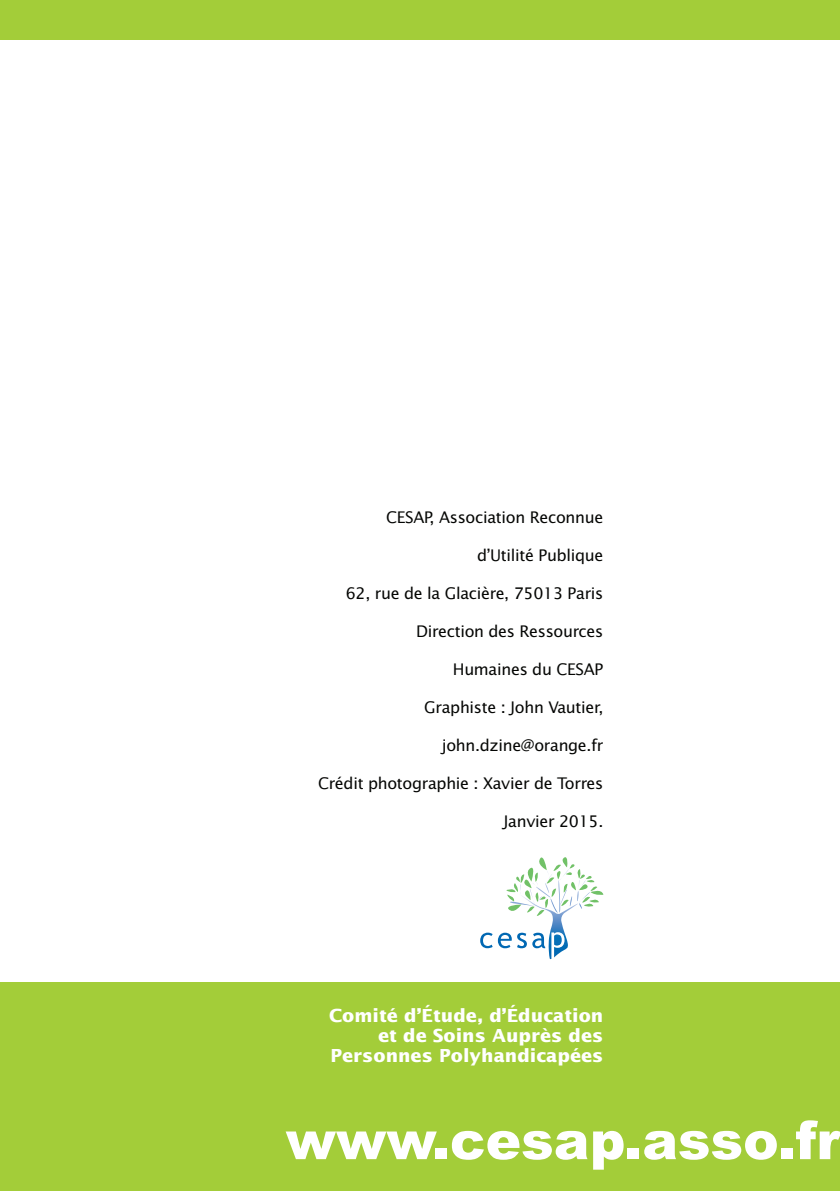
<style>
.page{position:relative;width:840px;height:1191px;background:#fff}
.page>*{position:absolute;margin:0;border:0;box-sizing:border-box;transform-origin:0 0}
.t1{font:900 53.4px "Arial";color:#fff}
.t2{font:700 18px/20px "Lucida Sans";color:#fff;text-align:right}
.t3{font:16px "Lucida Sans";letter-spacing:-.02em;color:#040503}
</style>
<div class="page">
<div style="left:0;top:982px;width:839px;height:209px;background:#a3cd39"></div>
<svg style="left:480px;top:857px;width:123px;height:103px"></svg>
<div style="left:0;top:0;width:839px;height:40px;background:#a3cd39"></div>
<p class="t3" style="left:386px;top:507px;width:219px">CESAP, Association Reconnue</p>
<p class="t3" style="left:477px;top:545px;width:128px">d’Utilité Publique</p>
<p class="t3" style="left:345px;top:583px;width:259px">62, rue de la Glacière, 75013 Paris</p>
<p class="t3" style="left:416px;top:621px;width:188px">Direction des Ressources</p>
<p class="t3" style="left:452px;top:659px;width:152px">Humaines du CESAP</p>
<p class="t3" style="left:424px;top:697px;width:180px">Graphiste : John Vautier,</p>
<p class="t3" style="left:441px;top:735px;width:163px">john.dzine@orange.fr</p>
<p class="t3" style="left:318px;top:773px;width:287px">Crédit photographie : Xavier de Torres</p>
<p class="t3" style="left:503px;top:811px;width:101px">Janvier 2015.</p>
<p class="t2" style="left:329px;top:1005px;width:275px">Comité d’Étude, d’Éducation et de Soins Auprès des<br>Personnes Polyhandicapées</p>
<h1 class="t1" style="left:285px;top:1101px;width:557px">www.cesap.asso.fr</h1>
</div>
